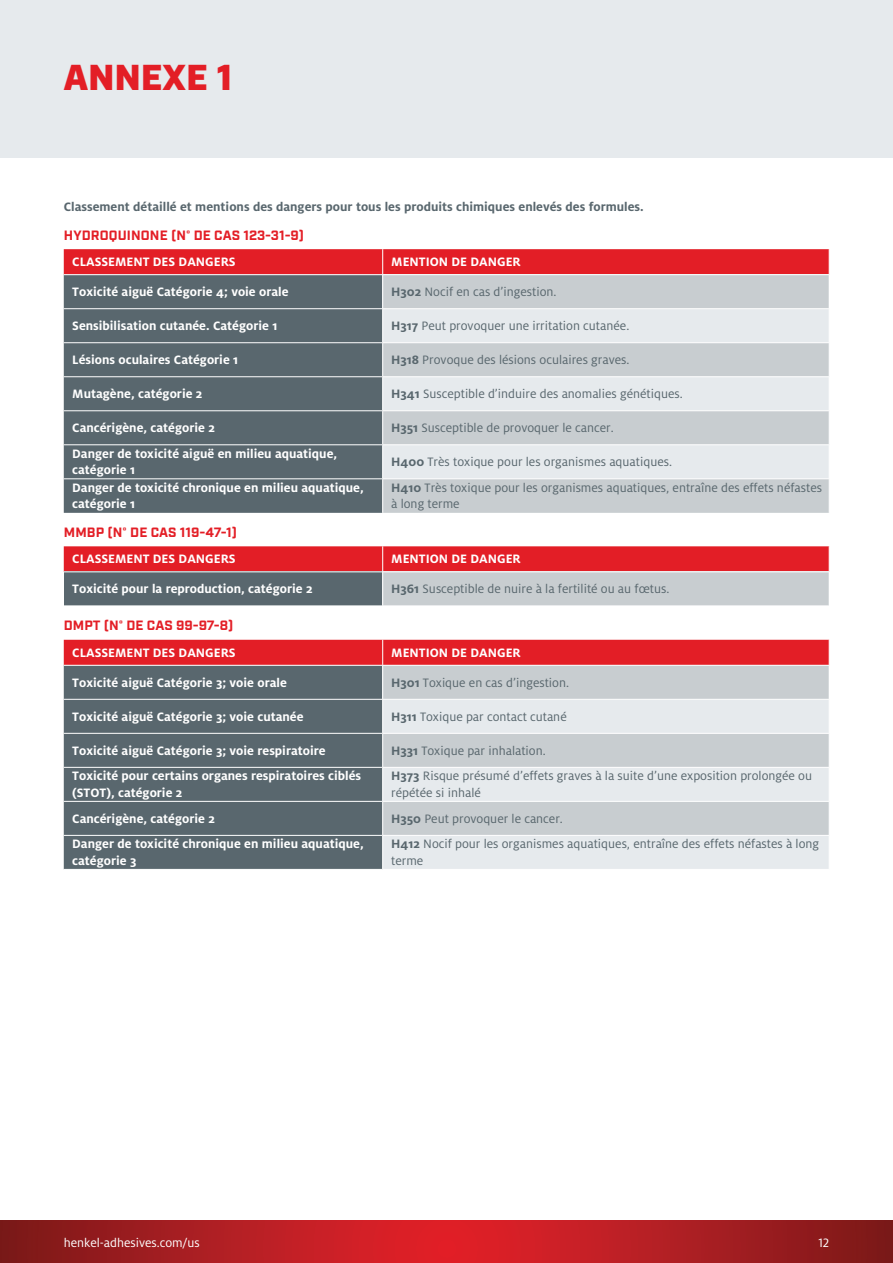
<style>
.page{position:relative;width:893px;height:1263px;background:#fff}
.page>*{position:absolute;margin:0;border:0;box-sizing:border-box;transform-origin:0 0}
.Inside_Head{font:900 36px "Industry";letter-spacing:.01em;color:#e31e26}
.Copy_9pt_links{font:700 13.5px/16.5px "Henkel Milo";color:#fff}
.Copy_9pt_links-2{font:13.5px/16.5px "Henkel Milo";color:#59676e}
.Copy_9pt_3{font:700 13.5px "Henkel Milo";color:#59676e}
.Table_Head{font:700 13.5px "Industry";letter-spacing:.01em;color:#e31e26}
.t1{font:13.5px "Henkel Milo";color:#fff}
.s1{font-weight:700}
</style>
<div class="page">
<div style="left:0;top:0;width:893px;height:157px;background:#e6eaed"></div>
<svg style="left:0;top:1220px;width:893px;height:43px;background:#b01d21"></svg>
<div style="left:64px;top:275px;width:318px;height:238px;background:#59676e"></div>
<div style="left:383px;top:275px;width:446px;height:34px;background:#c8cdd0"></div>
<div style="left:383px;top:309px;width:446px;height:33px;background:#e6eaed"></div>
<svg style="left:383px;top:343px;width:446px;height:170px;background:#d4d8db"></svg>
<div style="left:64px;top:249px;width:766px;height:25px;background:#e31e26"></div>
<hr style="left:64px;top:308px;width:319px;height:1px;background:#fff">
<hr style="left:383px;top:308px;width:447px;height:1px;background:#fff">
<hr style="left:64px;top:342px;width:319px;height:1px;background:#fff">
<hr style="left:64px;top:376px;width:319px;height:1px;background:#fff">
<hr style="left:383px;top:376px;width:447px;height:1px;background:#fff">
<hr style="left:64px;top:410px;width:319px;height:1px;background:#fff">
<hr style="left:383px;top:410px;width:447px;height:1px;background:#fff">
<hr style="left:64px;top:444px;width:319px;height:1px;background:#fff">
<hr style="left:383px;top:444px;width:447px;height:1px;background:#fff">
<hr style="left:64px;top:478px;width:319px;height:1px;background:#fff">
<hr style="left:383px;top:478px;width:447px;height:1px;background:#fff">
<div style="left:64px;top:572px;width:319px;height:34px;background:#59676e"></div>
<div style="left:383px;top:572px;width:446px;height:34px;background:#c8cdd0"></div>
<div style="left:64px;top:546px;width:766px;height:25px;background:#e31e26"></div>
<hr style="left:382px;top:572px;width:1px;height:33px;background:#fff">
<hr style="left:64px;top:605px;width:319px;height:1px;background:#fff">
<hr style="left:383px;top:605px;width:447px;height:1px;background:#fff">
<div style="left:64px;top:666px;width:318px;height:203px;background:#59676e"></div>
<div style="left:383px;top:665px;width:446px;height:34px;background:#c8cdd0"></div>
<div style="left:383px;top:700px;width:446px;height:169px;background:#e6eaed"></div>
<svg style="left:383px;top:734px;width:446px;height:101px;background:#d2d6d9"></svg>
<div style="left:64px;top:640px;width:766px;height:25px;background:#e31e26"></div>
<hr style="left:383px;top:665px;width:447px;height:1px;background:#fff">
<hr style="left:64px;top:699px;width:319px;height:1px;background:#fff">
<hr style="left:64px;top:733px;width:319px;height:1px;background:#fff">
<hr style="left:383px;top:733px;width:447px;height:1px;background:#fff">
<hr style="left:64px;top:767px;width:319px;height:1px;background:#fff">
<hr style="left:383px;top:767px;width:447px;height:1px;background:#fff">
<hr style="left:64px;top:801px;width:319px;height:1px;background:#fff">
<hr style="left:383px;top:801px;width:447px;height:1px;background:#fff">
<hr style="left:64px;top:835px;width:319px;height:1px;background:#fff">
<hr style="left:383px;top:835px;width:447px;height:1px;background:#fff">
<p class="Inside_Head" style="left:64px;top:56px;width:170px">ANNEXE 1</p>
<p class="Copy_9pt_3" style="left:64px;top:199px;width:582px">Classement détaillé et mentions des dangers pour tous les produits chimiques enlevés des formules.</p>
<p class="Table_Head" style="left:64px;top:227px;width:242px">HYDROQUINONE (N° DE CAS 123-31-9)</p>
<p class="Copy_9pt_links" style="left:72px;top:254px;width:165px">CLASSEMENT DES DANGERS</p>
<p class="Copy_9pt_links" style="left:391px;top:254px;width:131px">MENTION DE DANGER</p>
<p class="Copy_9pt_links" style="left:72px;top:283px;width:218px">Toxicité aiguë Catégorie 4; voie orale</p>
<p class="Copy_9pt_links-2" style="left:391px;top:284px;width:167px"><span class="s1">H302</span> Nocif en cas d’ingestion.</p>
<p class="Copy_9pt_links" style="left:72px;top:317px;width:207px">Sensibilisation cutanée. Catégorie 1</p>
<p class="Copy_9pt_links-2" style="left:391px;top:318px;width:240px"><span class="s1">H317</span> Peut provoquer une irritation cutanée.</p>
<p class="Copy_9pt_links" style="left:72px;top:352px;width:167px">Lésions oculaires Catégorie 1</p>
<p class="Copy_9pt_links-2" style="left:391px;top:352px;width:240px"><span class="s1">H318</span> Provoque des lésions oculaires graves.</p>
<p class="Copy_9pt_links" style="left:72px;top:386px;width:132px">Mutagène, catégorie 2</p>
<p class="Copy_9pt_links-2" style="left:391px;top:386px;width:293px"><span class="s1">H341</span> Susceptible d’induire des anomalies génétiques.</p>
<p class="Copy_9pt_links" style="left:72px;top:420px;width:144px">Cancérigène, catégorie 2</p>
<p class="Copy_9pt_links-2" style="left:391px;top:420px;width:224px"><span class="s1">H351</span> Susceptible de provoquer le cancer.</p>
<p class="Copy_9pt_links" style="left:72px;top:445px;width:266px">Danger de toxicité aiguë en milieu aquatique, catégorie 1</p>
<p class="Copy_9pt_links-2" style="left:391px;top:454px;width:282px"><span class="s1">H400</span> Très toxique pour les organismes aquatiques.</p>
<p class="Copy_9pt_links" style="left:72px;top:479px;width:293px">Danger de toxicité chronique en milieu aquatique, catégorie 1</p>
<p class="Copy_9pt_links-2" style="left:391px;top:479px;width:432px"><span class="s1">H410</span> Très toxique pour les organismes aquatiques, entraîne des effets néfastes à long terme</p>
<p class="Table_Head" style="left:64px;top:524px;width:175px">MMBP (N° DE CAS 119-47-1)</p>
<p class="Copy_9pt_links" style="left:72px;top:551px;width:165px">CLASSEMENT DES DANGERS</p>
<p class="Copy_9pt_links" style="left:391px;top:551px;width:131px">MENTION DE DANGER</p>
<p class="Copy_9pt_links" style="left:72px;top:581px;width:242px">Toxicité pour la reproduction, catégorie 2</p>
<p class="Copy_9pt_links-2" style="left:391px;top:581px;width:280px"><span class="s1">H361</span> Susceptible de nuire à la fertilité ou au fœtus.</p>
<p class="Table_Head" style="left:64px;top:618px;width:171px">DMPT (N° DE CAS 99-97-8)</p>
<p class="Copy_9pt_links" style="left:72px;top:644px;width:165px">CLASSEMENT DES DANGERS</p>
<p class="Copy_9pt_links" style="left:391px;top:644px;width:131px">MENTION DE DANGER</p>
<p class="Copy_9pt_links" style="left:72px;top:674px;width:216px">Toxicité aiguë Catégorie 3; voie orale</p>
<p class="Copy_9pt_links-2" style="left:391px;top:674px;width:179px"><span class="s1">H301</span> Toxique en cas d’ingestion.</p>
<p class="Copy_9pt_links" style="left:72px;top:708px;width:233px">Toxicité aiguë Catégorie 3; voie cutanée</p>
<p class="Copy_9pt_links-2" style="left:391px;top:708px;width:177px"><span class="s1">H311</span> Toxique par contact cutané</p>
<p class="Copy_9pt_links" style="left:72px;top:742px;width:255px">Toxicité aiguë Catégorie 3; voie respiratoire</p>
<p class="Copy_9pt_links-2" style="left:391px;top:742px;width:156px"><span class="s1">H331</span> Toxique par inhalation.</p>
<p class="Copy_9pt_links" style="left:72px;top:768px;width:290px">Toxicité pour certains organes respiratoires ciblés (STOT), catégorie 2</p>
<p class="Copy_9pt_links-2" style="left:391px;top:768px;width:422px"><span class="s1">H373</span> Risque présumé d’effets graves à la suite d’une exposition prolongée ou répétée si inhalé</p>
<p class="Copy_9pt_links" style="left:72px;top:810px;width:144px">Cancérigène, catégorie 2</p>
<p class="Copy_9pt_links-2" style="left:391px;top:810px;width:173px"><span class="s1">H350</span> Peut provoquer le cancer.</p>
<p class="Copy_9pt_links" style="left:72px;top:836px;width:293px">Danger de toxicité chronique en milieu aquatique, catégorie 3</p>
<p class="Copy_9pt_links-2" style="left:391px;top:836px;width:429px"><span class="s1">H412</span> Nocif pour les organismes aquatiques, entraîne des effets néfastes à long terme</p>
<p class="t1" style="left:64px;top:1235px;width:137px">henkel-adhesives.com/us</p>
<p class="t1" style="left:818px;top:1235px;width:12px">12</p>
</div>
